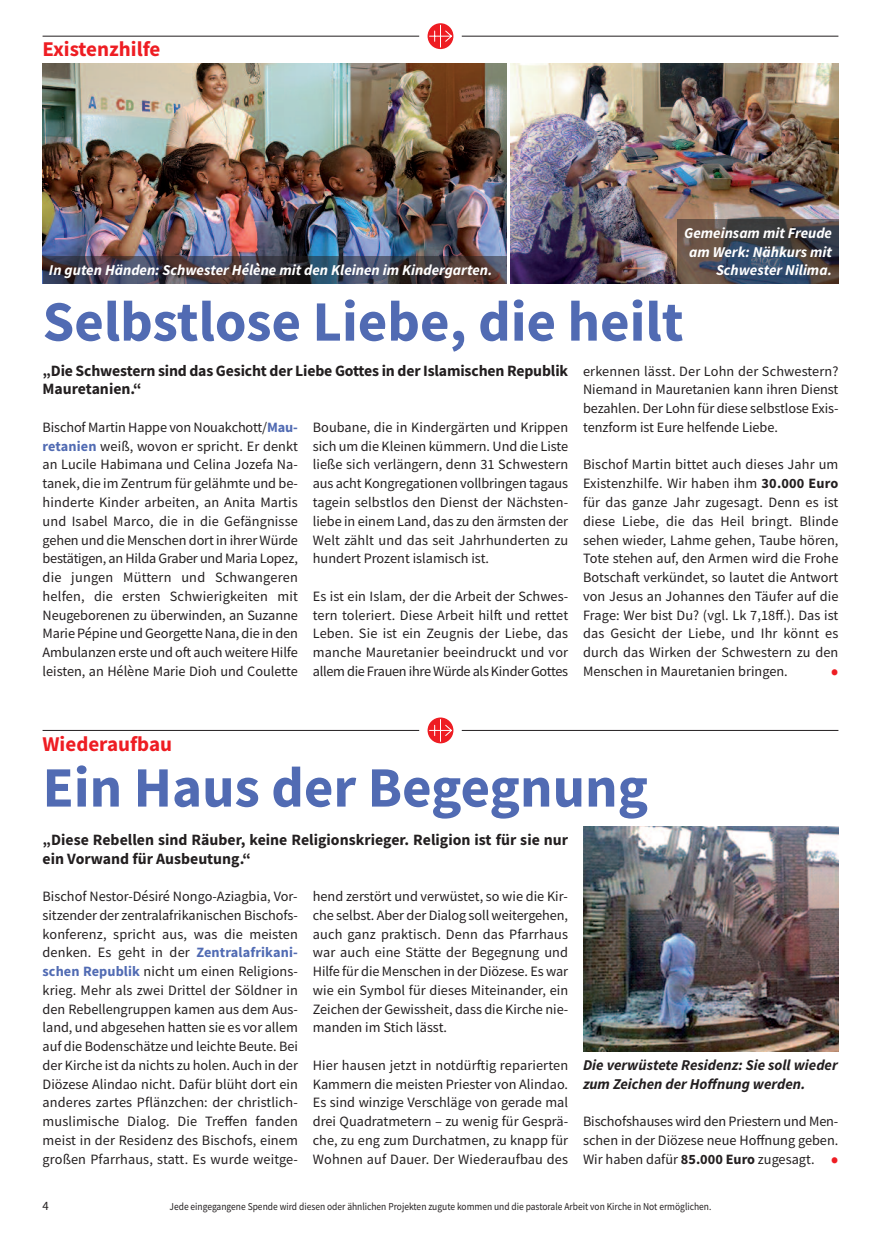
<style>
.page{position:relative;width:881px;height:1234px;background:#fff}
.page>*{position:absolute;margin:0;border:0;box-sizing:border-box;transform-origin:0 0}
.t1{font:700 57px "Source Sans Pro";color:#516bb3}
.t2{font:25.5px "Source Sans Pro";color:#ee1d23}
.t3{font:700 21px "Source Sans Pro";color:#ee1d23}
.t4{font:700 15.75px/18.8px "Source Sans Pro";color:#231f20}
.t5{font:italic 700 15px/18.8px "Source Sans Pro";color:#fff;text-align:right}
.t6{font:italic 700 15px/18.8px "Source Sans Pro";color:#231f20}
.t7{font:14.25px/18.8px "Source Sans Pro";color:#231f20;text-align:justify}
.t8{font:12.75px "Source Sans Pro";color:#231f20}
.t9{font:10.5px "Source Sans Pro";color:#231f20;scale:.9 1}
.s1{font-weight:700;color:#516bb3}
.s2{font-weight:700}
.s3{font-size:25.5px;color:#ee1d23}
</style>
<div class="page">
<hr style="left:43px;top:36px;width:376px;height:1px;background:#231f20">
<svg style="left:427px;top:23px;width:26px;height:26px"></svg>
<svg style="left:428px;top:24px;width:24px;height:24px"></svg>
<hr style="left:461px;top:36px;width:377px;height:1px;background:#231f20">
<hr style="left:43px;top:730px;width:376px;height:1px;background:#231f20">
<svg style="left:427px;top:717px;width:26px;height:26px"></svg>
<svg style="left:428px;top:718px;width:24px;height:24px"></svg>
<hr style="left:461px;top:730px;width:377px;height:1px;background:#231f20">
<img style="left:583px;top:826px;width:255px;height:224px">
<img style="left:510px;top:64px;width:328px;height:220px">
<img style="left:43px;top:64px;width:463px;height:193px">
<div style="left:43px;top:257px;width:463px;height:27px;background:#231f20;opacity:.5"></div>
<div style="left:676px;top:219px;width:162px;height:65px;background:#231f20;opacity:.5"></div>
<h3 class="t3" style="left:43px;top:42px;width:119px">Existenzhilfe</h3>
<p class="t5" style="left:49px;top:262px;width:445px">In guten Händen: Schwester Hélène mit den Kleinen im Kindergarten.</p>
<p class="t5" style="left:684px;top:225px;width:149px">Gemeinsam mit Freude am Werk: Nähkurs mit<br>Schwester Nilima.</p>
<h1 class="t1" style="left:43px;top:300px;width:642px">Selbstlose Liebe, die heilt</h1>
<p class="t4" style="left:43px;top:362px;width:527px">„Die Schwestern sind das Gesicht der Liebe Gottes in der Islamischen Republik<br>Mauretanien.“</p>
<p class="t7" style="left:43px;top:419px;width:257px">Bischof Martin Happe von Nouakchott/<span class="s1">Mau&shy;retanien</span> weiß, wovon er spricht. Er denkt an Lucile Habimana und Celina Jozefa Na&shy;tanek, die im Zentrum für gelähmte und be&shy;hinderte Kinder arbeiten, an Anita Martis und Isabel Marco, die in die Gefängnisse gehen und die Menschen dort in ihrer Würde bestätigen, an Hilda Graber und Maria Lopez, die jungen Müttern und Schwangeren helfen, die ersten Schwierigkeiten mit Neugeborenen zu überwinden, an Suzanne Marie Pépine und Georgette Nana, die in den Ambulanzen erste und oft auch weitere Hilfe leisten, an Hélène Marie Dioh und Coulette</p>
<p class="t7" style="left:313px;top:419px;width:257px">Boubane, die in Kindergärten und Krippen sich um die Kleinen kümmern. Und die Liste ließe sich verlängern, denn 31 Schwestern aus acht Kongregationen vollbringen tagaus tagein selbstlos den Dienst der Nächsten&shy;liebe in einem Land, das zu den ärmsten der Welt zählt und das seit Jahrhunderten zu hundert Prozent islamisch ist.</p>
<p class="t7" style="left:313px;top:587px;width:257px">Es ist ein Islam, der die Arbeit der Schwes&shy;tern toleriert. Diese Arbeit hilft und rettet Leben. Sie ist ein Zeugnis der Liebe, das manche Mauretanier beeindruckt und vor allem die Frauen ihre Würde als Kinder Gottes</p>
<p class="t7" style="left:583px;top:362px;width:257px">erkennen lässt. Der Lohn der Schwestern?<br>Niemand in Mauretanien kann ihren Dienst bezahlen. Der Lohn für diese selbstlose Exis&shy;tenzform ist Eure helfende Liebe.</p>
<p class="t7" style="left:583px;top:456px;width:257px">Bischof Martin bittet auch dieses Jahr um Existenzhilfe. Wir haben ihm <span class="s2">30.000 Euro </span>für das ganze Jahr zugesagt. Denn es ist diese Liebe, die das Heil bringt. Blinde sehen wieder, Lahme gehen, Taube hören, Tote stehen auf, den Armen wird die Frohe Botschaft verkündet, so lautet die Antwort von Jesus an Johannes den Täufer auf die Frage: Wer bist Du? (vgl. Lk 7,18ff.). Das ist das Gesicht der Liebe, und Ihr könnt es durch das Wirken der Schwestern zu den Menschen in Mauretanien bringen.</p>
<h2 class="t2" style="left:830px;top:660px;width:9px">•</h2>
<h3 class="t3" style="left:43px;top:735px;width:131px">Wiederaufbau</h3>
<h1 class="t1" style="left:43px;top:766px;width:606px">Ein Haus der Begegnung</h1>
<p class="t4" style="left:43px;top:831px;width:527px">„Diese Rebellen sind Räuber, keine Religionskrieger. Religion ist für sie nur ein Vorwand für Ausbeutung.“</p>
<p class="t7" style="left:43px;top:887px;width:257px">Bischof Nestor-Désiré Nongo-Aziagbia, Vor&shy;sitzender der zentralafrikanischen Bischofs&shy;konferenz, spricht aus, was die meisten denken. Es geht in der <span class="s1">Zentralafrikani&shy;schen Republik</span> nicht um einen Religions&shy;krieg. Mehr als zwei Drittel der Söldner in den Rebellengruppen kamen aus dem Aus&shy;land, und abgesehen hatten sie es vor allem auf die Bodenschätze und leichte Beute. Bei der Kirche ist da nichts zu holen. Auch in der Diözese Alindao nicht. Dafür blüht dort ein anderes zartes Pflänzchen: der christlich&shy;muslimische Dialog. Die Treffen fanden meist in der Residenz des Bischofs, einem großen Pfarrhaus, statt. Es wurde weitge-</p>
<p class="t7" style="left:313px;top:887px;width:257px">hend zerstört und verwüstet, so wie die Kir&shy;che selbst. Aber der Dialog soll weitergehen, auch ganz praktisch. Denn das Pfarrhaus war auch eine Stätte der Begegnung und Hilfe für die Menschen in der Diözese. Es war wie ein Symbol für dieses Miteinander, ein Zeichen der Gewissheit, dass die Kirche nie&shy;manden im Stich lässt.</p>
<p class="t7" style="left:313px;top:1056px;width:257px">Hier hausen jetzt in notdürftig reparierten Kammern die meisten Priester von Alindao.<br>Es sind winzige Verschläge von gerade mal drei Quadratmetern – zu wenig für Gesprä&shy;che, zu eng zum Durchatmen, zu knapp für Wohnen auf Dauer. Der Wiederaufbau des</p>
<p class="t6" style="left:583px;top:1056px;width:256px">Die verwüstete Residenz: Sie soll wieder zum Zeichen der Hoffnung werden.</p>
<p class="t7" style="left:583px;top:1112px;width:257px">Bischofshauses wird den Priestern und Men&shy;schen in der Diözese neue Hoffnung geben.<br>Wir haben dafür <span class="s2">85.000 Euro</span> zugesagt. <span class="s3">•</span></p>
<p class="t8" style="left:43px;top:1200px;width:8px">4</p>
<p class="t9" style="left:169px;top:1201px;width:603px">Jede eingegangene Spende wird diesen oder ähnlichen Projekten zugute kommen und die pastorale Arbeit von Kirche in Not ermöglichen.</p>
</div>
